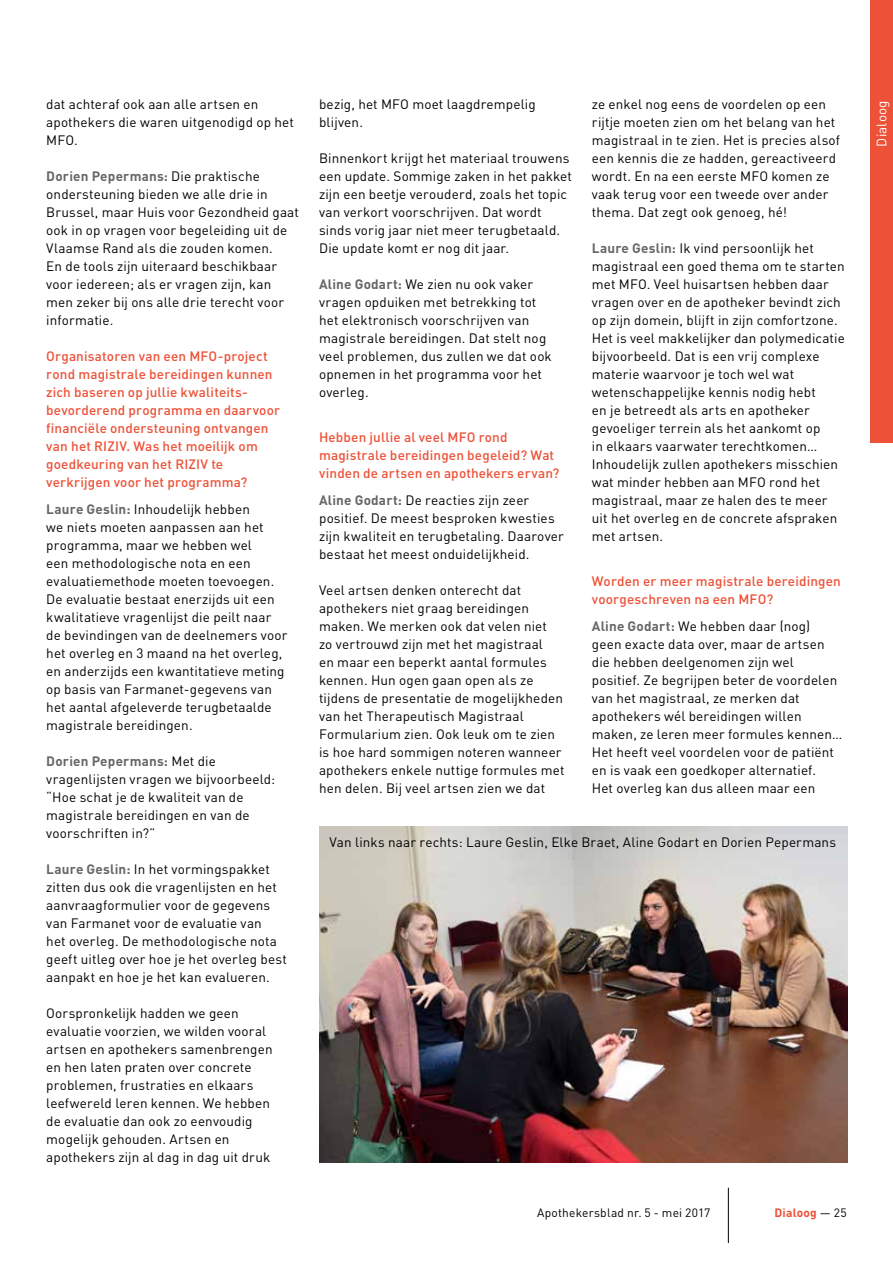
<style>
.page{position:relative;width:893px;height:1263px;background:#fff}
.page>*{position:absolute;margin:0;border:0;box-sizing:border-box;transform-origin:0 0}
.t1{font:13.5px/18px "DINOT";letter-spacing:.01em;color:#000}
.t2{font:500 13.5px/18px "DINOT";letter-spacing:.01em;color:#ed5137}
.t3{font:13.5px "DINOT";letter-spacing:.015em;color:#fff}
.t4{font:12px "DINOT";letter-spacing:.015em;color:#000}
.t5{font:700 12px "DINOT";letter-spacing:.02em;color:#ed5137}
.s1{font-weight:700;color:#676767}
.s2{font-weight:400;color:#000}
</style>
<div class="page">
<hr style="left:728px;top:1188px;width:1px;height:55px;background:#000">
<div style="left:870px;top:0;width:23px;height:442px;background:#ed5137"></div>
<img style="left:319px;top:827px;width:528px;height:336px">
<p class="t1" style="left:46px;top:95px;width:249px">dat achteraf ook aan alle artsen en apothekers die waren uitgenodigd op het<br>MFO.</p>
<p class="t1" style="left:46px;top:167px;width:254px"><span class="s1">Dorien Pepermans:</span> Die praktische ondersteuning bieden we alle drie in Brussel, maar Huis voor Gezondheid gaat ook in op vragen voor begeleiding uit de Vlaamse Rand als die zouden komen.<br>En de tools zijn uiteraard beschikbaar voor iedereen; als er vragen zijn, kan men zeker bij ons alle drie terecht voor informatie.</p>
<p class="t2" style="left:46px;top:347px;width:235px">Organisatoren van een MFO-project rond magistrale bereidingen kunnen zich baseren op jullie kwaliteits&shy;bevorderend programma en daarvoor financiële ondersteuning ontvangen van het RIZIV. Was het moeilijk om goedkeuring van het RIZIV te verkrijgen voor het programma?</p>
<p class="t1" style="left:46px;top:500px;width:243px"><span class="s1">Laure Geslin:</span> Inhoudelijk hebben<br>we niets moeten aanpassen aan het programma, maar we hebben wel<br>een methodologische nota en een evaluatiemethode moeten toevoegen.<br>De evaluatie bestaat enerzijds uit een kwalitatieve vragenlijst die peilt naar de bevindingen van de deelnemers voor het overleg en 3 maand na het overleg, en anderzijds een kwantitatieve meting op basis van Farmanet-gegevens van het aantal afgeleverde terugbetaalde magistrale bereidingen.</p>
<p class="t1" style="left:46px;top:752px;width:230px"><span class="s1">Dorien Pepermans:</span> Met die vragenlijsten vragen we bijvoorbeeld: “Hoe schat je de kwaliteit van de magistrale bereidingen en van de voorschriften in?”</p>
<p class="t1" style="left:46px;top:860px;width:242px"><span class="s1">Laure Geslin:</span> In het vormingspakket zitten dus ook die vragenlijsten en het aanvraagformulier voor de gegevens van Farmanet voor de evaluatie van<br>het overleg. De methodologische nota geeft uitleg over hoe je het overleg best aanpakt en hoe je het kan evalueren.</p>
<p class="t1" style="left:46px;top:1004px;width:228px">Oorspronkelijk hadden we geen evaluatie voorzien, we wilden vooral artsen en apothekers samenbrengen en hen laten praten over concrete problemen, frustraties en elkaars leefwereld leren kennen. We hebben de evaluatie dan ook zo eenvoudig mogelijk gehouden. Artsen en apothekers zijn al dag in dag uit druk</p>
<p class="t1" style="left:319px;top:95px;width:218px">bezig, het MFO moet laagdrempelig blijven.</p>
<p class="t1" style="left:319px;top:149px;width:254px">Binnenkort krijgt het materiaal trouwens een update. Sommige zaken in het pakket zijn een beetje verouderd, zoals het topic van verkort voorschrijven. Dat wordt sinds vorig jaar niet meer terugbetaald.<br>Die update komt er nog dit jaar.</p>
<p class="t1" style="left:319px;top:275px;width:234px"><span class="s1">Aline Godart:</span> We zien nu ook vaker vragen opduiken met betrekking tot het elektronisch voorschrijven van magistrale bereidingen. Dat stelt nog veel problemen, dus zullen we dat ook opnemen in het programma voor het overleg.</p>
<p class="t2" style="left:319px;top:428px;width:242px">Hebben jullie al veel MFO rond magistrale bereidingen begeleid? Wat vinden de artsen en apothekers ervan?</p>
<p class="t1" style="left:319px;top:491px;width:246px"><span class="s1">Aline Godart:</span> De reacties zijn zeer positief. De meest besproken kwesties zijn kwaliteit en terugbetaling. Daarover bestaat het meest onduidelijkheid.</p>
<p class="t1" style="left:319px;top:581px;width:247px">Veel artsen denken onterecht dat apothekers niet graag bereidingen maken. We merken ook dat velen niet<br>zo vertrouwd zijn met het magistraal<br>en maar een beperkt aantal formules kennen. Hun ogen gaan open als ze tijdens de presentatie de mogelijkheden van het Therapeutisch Magistraal Formularium zien. Ook leuk om te zien is hoe hard sommigen noteren wanneer apothekers enkele nuttige formules met hen delen. Bij veel artsen zien we dat</p>
<p class="t1" style="left:592px;top:95px;width:250px">ze enkel nog eens de voordelen op een rijtje moeten zien om het belang van het magistraal in te zien. Het is precies alsof een kennis die ze hadden, gereactiveerd wordt. En na een eerste MFO komen ze vaak terug voor een tweede over ander thema. Dat zegt ook genoeg, hé!</p>
<p class="t1" style="left:592px;top:239px;width:255px"><span class="s1">Laure Geslin:</span> Ik vind persoonlijk het magistraal een goed thema om te starten met MFO. Veel huisartsen hebben daar vragen over en de apotheker bevindt zich op zijn domein, blijft in zijn comfortzone.<br>Het is veel makkelijker dan polymedicatie bijvoorbeeld. Dat is een vrij complexe materie waarvoor je toch wel wat wetenschappelijke kennis nodig hebt<br>en je betreedt als arts en apotheker gevoeliger terrein als het aankomt op<br>in elkaars vaarwater terechtkomen… Inhoudelijk zullen apothekers misschien wat minder hebben aan MFO rond het magistraal, maar ze halen des te meer uit het overleg en de concrete afspraken met artsen.</p>
<p class="t2" style="left:592px;top:572px;width:250px">Worden er meer magistrale bereidingen voorgeschreven na een MFO?</p>
<p class="t1" style="left:592px;top:617px;width:252px"><span class="s1">Aline Godart:</span> We hebben daar (nog) geen exacte data over, maar de artsen die hebben deelgenomen zijn wel positief. Ze begrijpen beter de voordelen van het magistraal, ze merken dat apothekers wél bereidingen willen maken, ze leren meer formules kennen… Het heeft veel voordelen voor de patiënt en is vaak een goedkoper alternatief.<br>Het overleg kan dus alleen maar een</p>
<p class="t1" style="left:330px;top:833px;width:508px">Van links naar rechts: Laure Geslin, Elke Braet, Aline Godart en Dorien Pepermans</p>
<p class="t4" style="left:537px;top:1205px;width:175px">Apothekersblad nr. 5 - mei 2017</p>
<p class="t5" style="left:774px;top:1205px;width:74px">Dialoog <span class="s2">— 25</span></p>
<p class="t3" style="left:873px;top:146px;width:48px;rotate:-90deg">Dialoog</p>
</div>
